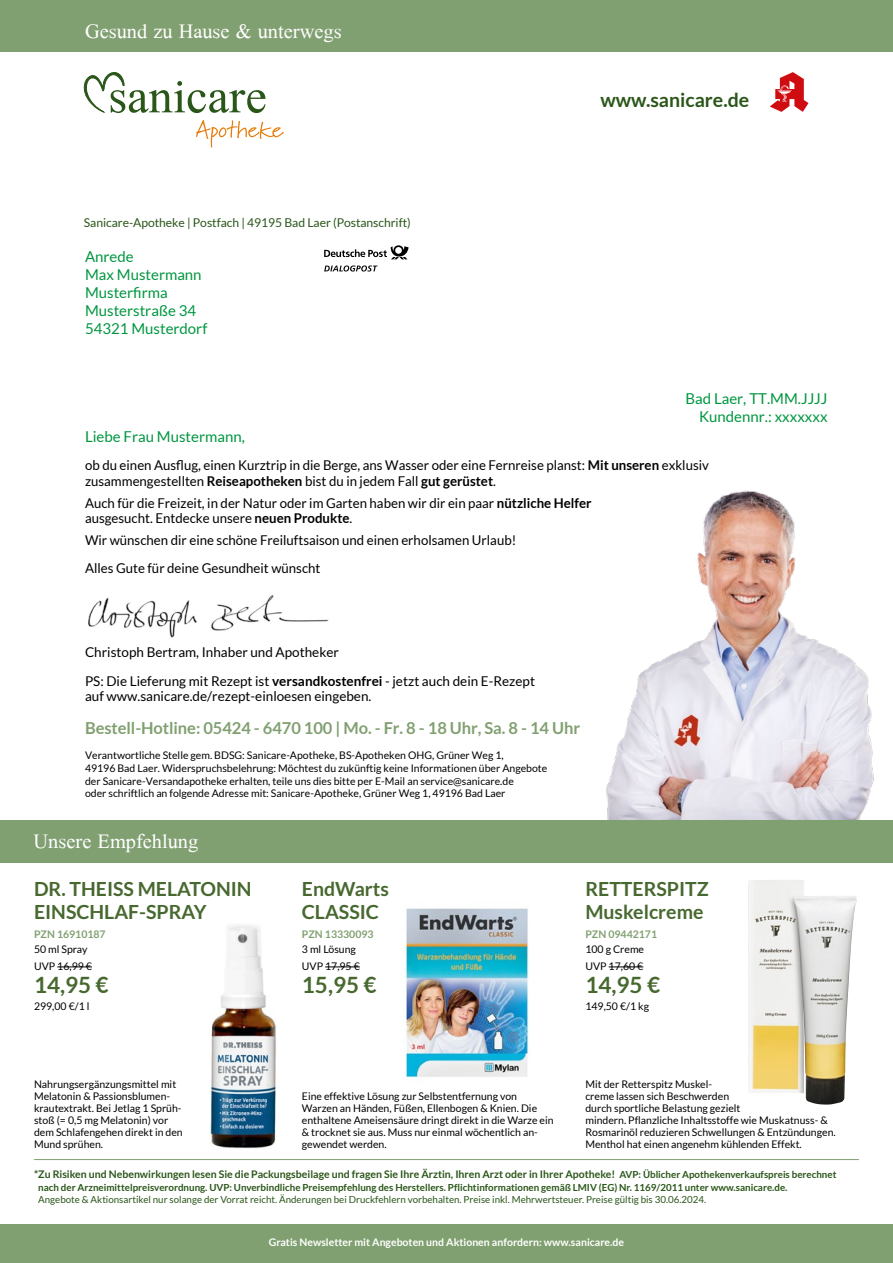
<style>
.page{position:relative;width:893px;height:1263px;background:#fff}
.page>*{position:absolute;margin:0;border:0;box-sizing:border-box;transform-origin:0 0}
.t1{font:27px "Lateef";color:#fff}
.t2{font:700 22.5px "Lato";color:#47682f}
.t3{font:700 19.5px/23.4px "Lato";color:#47682f}
.t4{font:700 19.5px "Lato";color:#2a5619}
.t5{font:700 16.5px "Lato";letter-spacing:-.005em;color:#81a071}
.t6{font:15px/18px "Lato";color:#009640;text-align:right}
.t7{font:13.5px/15.5px "Lato";color:#000}
.t8{font:12.15px "Lato";letter-spacing:-.005em;color:#2a5619}
.t9{font:10.5px/12px "Lato";color:#000}
.t10{font:700 10.5px "Lato";color:#2a5619}
.t11{font:700 10.5px "Lato";color:#fff}
.t12{font:700 10.5px "Lato";color:#81a071}
.t13{font:700 9.75px "Lato";color:#2a5619}
.t14{font:9.75px "Lato";color:#2a5619}
.s1{font-weight:700}
.s2{font-size:9.75px}
</style>
<div class="page">
<img style="left:589px;top:490px;width:304px;height:331px">
<div style="left:0;top:0;width:893px;height:51px;background:#81a071"></div>
<div style="left:0;top:1225px;width:893px;height:38px;background:#81a071"></div>
<img style="left:88px;top:595px;width:241px;height:43px">
<svg style="left:324px;top:245px;width:84px;height:14px"></svg>
<svg style="left:324px;top:265px;width:54px;height:7px"></svg>
<svg style="left:84px;top:72px;width:181px;height:41px"></svg>
<svg style="left:196px;top:120px;width:88px;height:28px"></svg>
<svg style="left:770px;top:72px;width:38px;height:40px"></svg>
<hr style="left:34px;top:1159px;width:825px;height:1px;background:#81a071">
<div style="left:0;top:821px;width:893px;height:42px;background:#81a071"></div>
<hr style="left:57px;top:966px;width:35px;height:1px;background:#000">
<img style="left:210px;top:925px;width:66px;height:224px">
<hr style="left:325px;top:966px;width:35px;height:1px;background:#000">
<img style="left:405px;top:908px;width:124px;height:170px">
<hr style="left:609px;top:966px;width:34px;height:1px;background:#000">
<img style="left:748px;top:880px;width:109px;height:224px">
<h1 class="t1" style="left:85px;top:13px;width:258px">Gesund zu Hause &amp; unterwegs</h1>
<p class="t8" style="left:84px;top:215px;width:328px">Sanicare-Apotheke | Postfach | 49195 Bad Laer (Postanschrift)</p>
<h3 class="t6" style="left:85px;top:247px;width:124px;text-align:left">Anrede<br>Max Mustermann<br>Musterfirma<br>Musterstraße 34<br>54321 Musterdorf</h3>
<h3 class="t4" style="left:600px;top:89px;width:150px">www.sanicare.de</h3>
<h3 class="t6" style="left:685px;top:390px;width:144px">Bad Laer, TT.MM.JJJJ<br>Kundennr.: xxxxxxx</h3>
<h3 class="t6" style="left:85px;top:428px;width:161px">Liebe Frau Mustermann,</h3>
<p class="t7" style="left:85px;top:458px;width:625px">ob du einen Ausflug, einen Kurztrip in die Berge, ans Wasser oder eine Fernreise planst: <span class="s1">Mit unseren</span> exklusiv zusammengestellten <span class="s1">Reiseapotheken</span> bist du in jedem Fall <span class="s1">gut gerüstet</span>.</p>
<p class="t7" style="left:85px;top:495px;width:508px">Auch für die Freizeit, in der Natur oder im Garten haben wir dir ein paar <span class="s1">nützliche Helfer </span>ausgesucht. Entdecke unsere <span class="s1">neuen Produkte</span>.</p>
<p class="t7" style="left:85px;top:526px;width:433px;line-height:28.2px">Wir wünschen dir eine schöne Freiluftsaison und einen erholsamen Urlaub!<br>Alles Gute für deine Gesundheit wünscht</p>
<p class="t7" style="left:85px;top:638px;width:451px;line-height:28.2px">Christoph Bertram, Inhaber und Apotheker<br>PS: Die Lieferung mit Rezept ist <span class="s1">versandkostenfrei</span> - jetzt auch dein E-Rezept</p>
<p class="t7" style="left:85px;top:689px;width:288px">auf www.sanicare.de/rezept-einloesen eingeben.</p>
<h3 class="t5" style="left:85px;top:718px;width:497px">Bestell-Hotline: 05424 - 6470 100 | Mo. - Fr. 8 - 18 Uhr, Sa. 8 - 14 Uhr</h3>
<p class="t9" style="left:85px;top:749px;width:464px;line-height:12.6px">Verantwortliche Stelle gem. BDSG: Sanicare-Apotheke, BS-Apotheken OHG, Grüner Weg 1,<br>49196 Bad Laer. Widerspruchsbelehrung: Möchtest du zukünftig keine Informationen über Angebote der Sanicare-Versandapotheke erhalten, teile uns dies bitte per E-Mail an service@sanicare.de<br>oder schriftlich an folgende Adresse mit: Sanicare-Apotheke, Grüner Weg 1, 49196 Bad Laer</p>
<h1 class="t1" style="left:34px;top:822px;width:166px">Unsere Empfehlung</h1>
<h3 class="t3" style="left:34px;top:877px;width:219px">DR. THEISS MELATONIN<br>EINSCHLAF-SPRAY</h3>
<p class="t12" style="left:34px;top:929px;width:73px">PZN 16910187</p>
<p class="t9" style="left:34px;top:941px;width:59px;line-height:17px">50 ml Spray<br>UVP 16,99 €</p>
<h2 class="t2" style="left:34px;top:972px;width:76px">14,95 €</h2>
<p class="t9" style="left:34px;top:1000px;width:57px">299,00 €/1 l</p>
<p class="t9" style="left:34px;top:1078px;width:150px">Nahrungsergänzungsmittel mit<br>Melatonin &amp; Passionsblumen&shy;krautextrakt. Bei Jetlag 1 Sprüh&shy;stoß (= 0,5 mg Melatonin) vor dem Schlafengehen direkt in den<br>Mund sprühen.</p>
<h3 class="t3" style="left:302px;top:877px;width:89px">EndWarts<br>CLASSIC</h3>
<p class="t12" style="left:302px;top:929px;width:73px">PZN 13330093</p>
<p class="t9" style="left:302px;top:941px;width:59px;line-height:17px">3 ml Lösung<br>UVP 17,95 €</p>
<h2 class="t2" style="left:302px;top:972px;width:76px">15,95 €</h2>
<p class="t9" style="left:302px;top:1090px;width:253px">Eine effektive Lösung zur Selbstentfernung von Warzen an Händen, Füßen, Ellenbogen &amp; Knien. Die enthaltene Ameisensäure dringt direkt in die Warze ein &amp; trocknet sie aus. Muss nur einmal wöchentlich an&shy;gewendet werden.</p>
<h3 class="t3" style="left:585px;top:877px;width:125px">RETTERSPITZ<br>Muskelcreme</h3>
<p class="t12" style="left:585px;top:929px;width:73px">PZN 09442171</p>
<p class="t9" style="left:585px;top:941px;width:60px;line-height:17px">100 g Creme<br>UVP 17,60 €</p>
<h2 class="t2" style="left:585px;top:972px;width:76px">14,95 €</h2>
<p class="t9" style="left:585px;top:1000px;width:65px">149,50 €/1 kg</p>
<p class="t9" style="left:585px;top:1078px;width:252px">Mit der Retterspitz Muskel-<br>creme lassen sich Beschwerden<br>durch sportliche Belastung gezielt<br>mindern. Pflanzliche Inhaltsstoffe wie Muskatnuss- &amp; Rosmarinöl reduzieren Schwellungen &amp; Entzündungen.<br>Menthol hat einen angenehm kühlenden Effekt.</p>
<p class="t10" style="left:34px;top:1168px;width:804px">*Zu Risiken und Nebenwirkungen lesen Sie die Packungsbeilage und fragen Sie Ihre Ärztin, Ihren Arzt oder in Ihrer Apotheke! <span class="s2">AVP: Üblicher Apothekenverkaufspreis berechnet</span></p>
<p class="t13" style="left:38px;top:1181px;width:751px">nach der Arzneimittelpreisverordnung. UVP: Unverbindliche Preisempfehlung des Herstellers. Pflichtinformationen gemäß LMIV (EG) Nr. 1169/2011 unter www.sanicare.de.</p>
<p class="t14" style="left:38px;top:1194px;width:669px">Angebote &amp; Aktionsartikel nur solange der Vorrat reicht. Änderungen bei Druckfehlern vorbehalten. Preise inkl. Mehrwertsteuer. Preise gültig bis 30.06.2024.</p>
<p class="t11" style="left:269px;top:1236px;width:357px">Gratis Newsletter mit Angeboten und Aktionen anfordern: www.sanicare.de</p>
</div>
